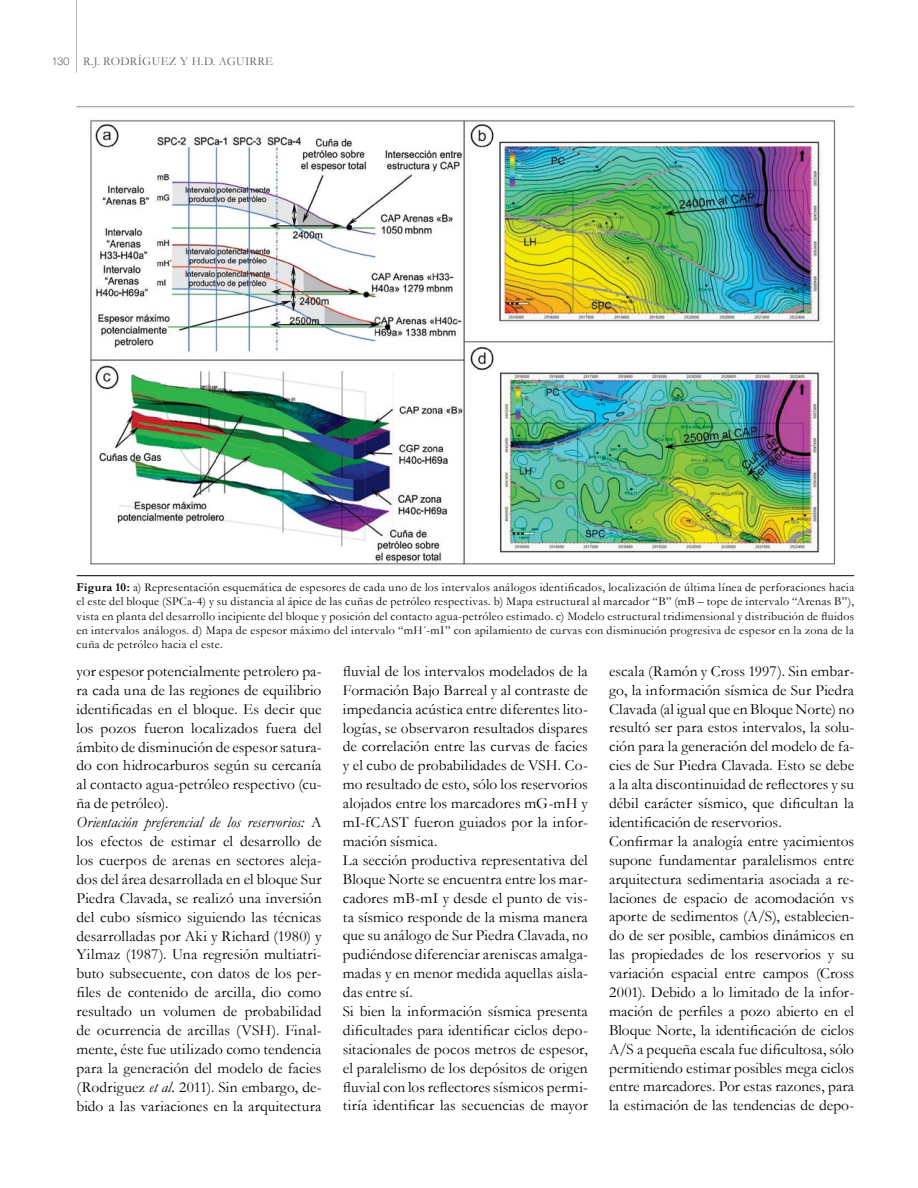
<style>
.page{position:relative;width:918px;height:1188px;background:#fff}
.page>*{position:absolute;margin:0;border:0;box-sizing:border-box;transform-origin:0 0}
.t1{font:15.45px/18.9px "Garamond";letter-spacing:.005em;color:#000}
.t2{font:12px/14.4px "Garamond";letter-spacing:.025em;color:#000;text-align:justify}
.t3{font:12px "Garamond";letter-spacing:.025em;color:#636466}
.s1{font-family:"Helvetica Neue";font-weight:100;font-size:10.5px;color:#000}
.s2{font-weight:700}
.s3{font-style:italic}
</style>
<div class="page">
<hr style="left:76px;top:0;width:1px;height:73px;background:#b1b4b6">
<img style="left:90px;top:120px;width:746px;height:445px">
<hr style="left:77px;top:575px;width:777px;height:1px;background:#000">
<hr style="left:77px;top:106px;width:777px;height:1px;background:#afb1b4">
<p class="t3" style="left:52px;top:53px;width:223px"><span class="s1">130</span> R.J. RODRÍGUEZ y H.D. AGUIRRE</p>
<p class="t2" style="left:77px;top:579px;width:779px"><span class="s2">Figura 10:</span> a) Representación esquemática de espesores de cada uno de los intervalos análogos identificados, localización de última línea de perforaciones hacia el este del bloque (SPCa-4) y su distancia al ápice de las cuñas de petróleo respectivas. b) Mapa estructural al marcador “B” (mB – tope de intervalo “Arenas B”), vista en planta del desarrollo incipiente del bloque y posición del contacto agua-petróleo estimado. c) Modelo estructural tridimensional y distribución de fluidos en intervalos análogos. d) Mapa de espesor máximo del intervalo “mH´-mI” con apilamiento de curvas con disminución progresiva de espesor en la zona de la cuña de petróleo hacia el este.</p>
<p class="t1" style="left:77px;top:661px;width:247px">yor espesor potencialmente petrolero pa&shy;ra cada una de las regiones de equilibrio identificadas en el bloque. Es decir que los pozos fueron localizados fuera del ámbito de disminución de espesor satura&shy;do con hidrocarburos según su cercanía al contacto agua-petróleo respectivo (cu&shy;ña de petróleo).<br><span class="s3">Orientación preferencial de los reservorios:</span> A los efectos de estimar el desarrollo de los cuerpos de arenas en sectores aleja&shy;dos del área desarrollada en el bloque Sur Piedra Clavada, se realizó una inversión del cubo sísmico siguiendo las técnicas desarrolladas por Aki y Richard (1980) y Yilmaz (1987). Una regresión multiatri&shy;buto subsecuente, con datos de los per&shy;files de contenido de arcilla, dio como resultado un volumen de probabilidad de ocurrencia de arcillas (VSH). Final&shy;mente, éste fue utilizado como tendencia para la generación del modelo de facies (Rodriguez <span class="s3">et al.</span> 2011). Sin embargo, de&shy;bido a las variaciones en la arquitectura</p>
<p class="t1" style="left:343px;top:661px;width:247px">fluvial de los intervalos modelados de la Formación Bajo Barreal y al contraste de impedancia acústica entre diferentes lito&shy;logías, se observaron resultados dispares de correlación entre las curvas de facies y el cubo de probabilidades de VSH. Co&shy;mo resultado de esto, sólo los reservorios alojados entre los marcadores mG-mH y mI-fCAST fueron guiados por la infor&shy;mación sísmica.<br>La sección productiva representativa del Bloque Norte se encuentra entre los mar&shy;cadores mB-mI y desde el punto de vis&shy;ta sísmico responde de la misma manera que su análogo de Sur Piedra Clavada, no pudiéndose diferenciar areniscas amalga&shy;madas y en menor medida aquellas aisla&shy;das entre sí.<br>Si bien la información sísmica presenta dificultades para identificar ciclos depo&shy;sitacionales de pocos metros de espesor, el paralelismo de los depósitos de origen fluvial con los reflectores sísmicos permi&shy;tiría identificar las secuencias de mayor</p>
<p class="t1" style="left:609px;top:661px;width:247px">escala (Ramón y Cross 1997). Sin embar&shy;go, la información sísmica de Sur Piedra Clavada (al igual que en Bloque Norte) no resultó ser para estos intervalos, la solu&shy;ción para la generación del modelo de fa&shy;cies de Sur Piedra Clavada. Esto se debe a la alta discontinuidad de reflectores y su débil carácter sísmico, que dificultan la identificación de reservorios.<br>Confirmar la analogía entre yacimientos supone fundamentar paralelismos entre arquitectura sedimentaria asociada a re&shy;laciones de espacio de acomodación vs aporte de sedimentos (A/S), establecien&shy;do de ser posible, cambios dinámicos en las propiedades de los reservorios y su variación espacial entre campos (Cross 2001). Debido a lo limitado de la infor&shy;mación de perfiles a pozo abierto en el Bloque Norte, la identificación de ciclos A/S a pequeña escala fue dificultosa, sólo permitiendo estimar posibles mega ciclos entre marcadores. Por estas razones, para la estimación de las tendencias de depo-</p>
</div>
